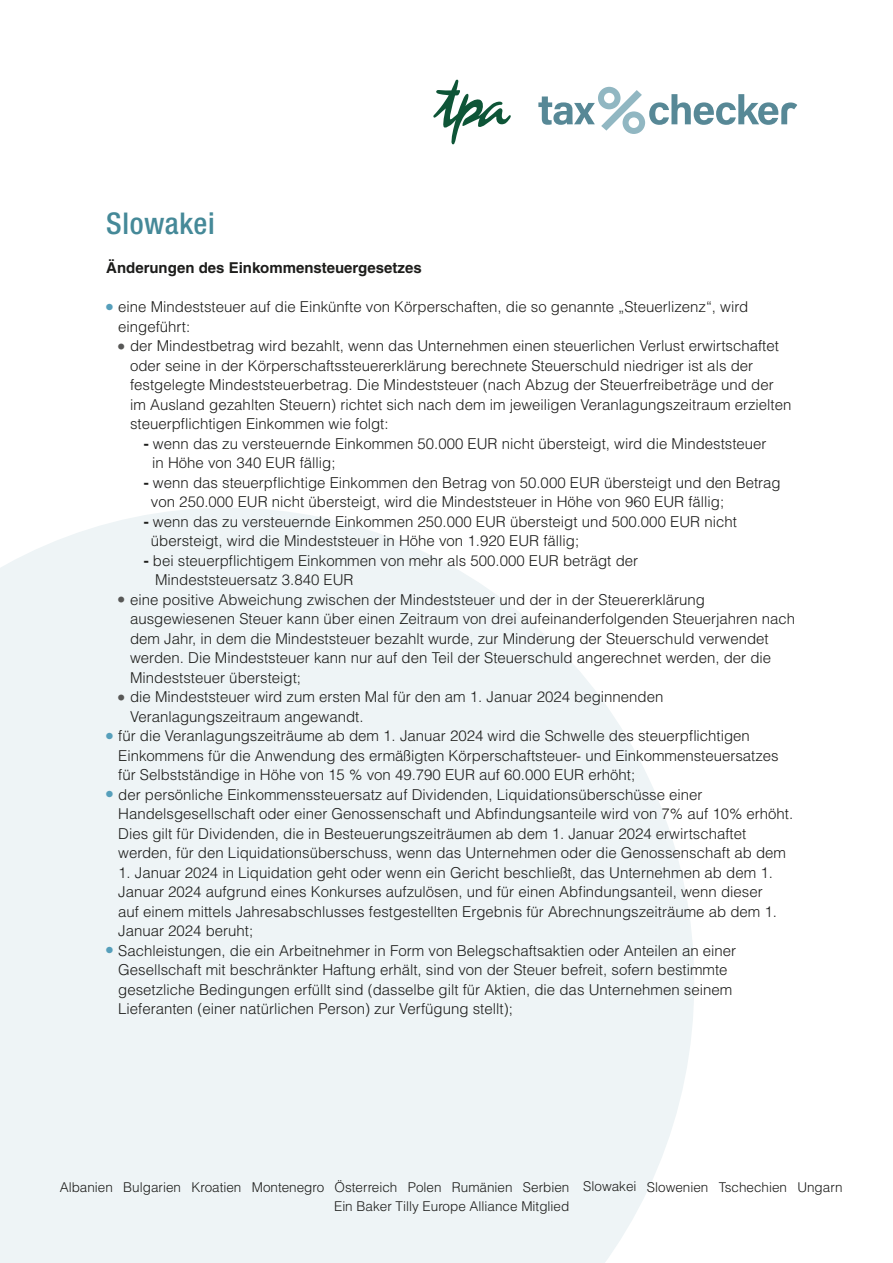
<style>
.page{position:relative;width:893px;height:1263px;background:#fff}
.page>*{position:absolute;margin:0;border:0;box-sizing:border-box;transform-origin:0 0}
.Überschrift_1{font:500 condensed 30px "Helvetica Neue LT Pro";letter-spacing:.02em;color:#458998}
.t1{font:300 15px/19.5px "Helvetica LT Std";color:#1d1d1b}
.Fließtext_bold{font:700 15px "Helvetica LT Std";color:#1d1d1b}
.t2{font:300 13.5px/19.5px "Helvetica LT Std";color:#1d1d1b;text-align:center}
.s1{font-weight:700;font-size:19.5px;color:#569fbb}
.s2{font-weight:700;font-size:18px;color:#575756}
.s3{font-weight:700}
</style>
<div class="page">
<svg style="left:0;top:508px;width:694px;height:755px;background:#eff5f7"></svg>
<svg style="left:538px;top:87px;width:259px;height:47px"></svg>
<svg style="left:433px;top:80px;width:78px;height:64px"></svg>
<p class="Überschrift_1" style="left:106px;top:205px;width:110px">Slowakei</p>
<p class="Fließtext_bold" style="left:106px;top:259px;width:317px">Änderungen des Einkommensteuergesetzes</p>
<p class="t1" style="left:118px;top:297px;width:631px;text-indent:-12px"><span class="s1">•</span> eine Mindeststeuer auf die Einkünfte von Körperschaften, die so genannte „Steuerlizenz“, wird eingeführt:</p>
<p class="t1" style="left:130px;top:336px;width:663px;text-indent:-12px"><span class="s2">•</span> der Mindestbetrag wird bezahlt, wenn das Unternehmen einen steuerlichen Verlust erwirtschaftet oder seine in der Körperschaftssteuererklärung berechnete Steuerschuld niedriger ist als der festgelegte Mindeststeuerbetrag. Die Mindeststeuer (nach Abzug der Steuerfreibeträge und der im Ausland gezahlten Steuern) richtet sich nach dem im jeweiligen Veranlagungszeitraum erzielten steuerpflichtigen Einkommen wie folgt:</p>
<p class="t1" style="left:152px;top:433px;width:616px;text-indent:-8px"><span class="s3">-</span> wenn das zu versteuernde Einkommen 50.000 EUR nicht übersteigt, wird die Mindeststeuer in Höhe von 340 EUR fällig;</p>
<p class="t1" style="left:151px;top:472px;width:631px;text-indent:-7px"><span class="s3">-</span> wenn das steuerpflichtige Einkommen den Betrag von 50.000 EUR übersteigt und den Betrag von 250.000 EUR nicht übersteigt, wird die Mindeststeuer in Höhe von 960 EUR fällig;</p>
<p class="t1" style="left:151px;top:511px;width:587px;text-indent:-7px"><span class="s3">-</span> wenn das zu versteuernde Einkommen 250.000 EUR übersteigt und 500.000 EUR nicht übersteigt, wird die Mindeststeuer in Höhe von 1.920 EUR fällig;</p>
<p class="t1" style="left:155px;top:550px;width:484px;text-indent:-11px"><span class="s3">-</span> bei steuerpflichtigem Einkommen von mehr als 500.000 EUR beträgt der<br>Mindeststeuersatz 3.840 EUR</p>
<p class="t1" style="left:130px;top:589px;width:667px;text-indent:-12px"><span class="s2">•</span> eine positive Abweichung zwischen der Mindeststeuer und der in der Steuererklärung ausgewiesenen Steuer kann über einen Zeitraum von drei aufeinanderfolgenden Steuerjahren nach dem Jahr, in dem die Mindeststeuer bezahlt wurde, zur Minderung der Steuerschuld verwendet werden. Die Mindeststeuer kann nur auf den Teil der Steuerschuld angerechnet werden, der die Mindeststeuer übersteigt;</p>
<p class="t1" style="left:130px;top:687px;width:535px;text-indent:-12px"><span class="s2">•</span> die Mindeststeuer wird zum ersten Mal für den am 1. Januar 2024 beginnenden<br>Veranlagungszeitraum angewandt.</p>
<p class="t1" style="left:118px;top:726px;width:662px;text-indent:-12px"><span class="s1">•</span> für die Veranlagungszeiträume ab dem 1. Januar 2024 wird die Schwelle des steuerpflichtigen<br>Einkommens für die Anwendung des ermäßigten Körperschaftsteuer- und Einkommensteuersatzes für Selbstständige in Höhe von 15 % von 49.790 EUR auf 60.000 EUR erhöht;</p>
<p class="t1" style="left:118px;top:784px;width:677px;text-indent:-12px"><span class="s1">•</span> der persönliche Einkommenssteuersatz auf Dividenden, Liquidationsüberschüsse einer Handelsgesellschaft oder einer Genossenschaft und Abfindungsanteile wird von 7% auf 10% erhöht.<br>Dies gilt für Dividenden, die in Besteuerungszeiträumen ab dem 1. Januar 2024 erwirtschaftet werden, für den Liquidationsüberschuss, wenn das Unternehmen oder die Genossenschaft ab dem</p>
<p class="t1" style="left:118px;top:862px;width:660px">1. Januar 2024 in Liquidation geht oder wenn ein Gericht beschließt, das Unternehmen ab dem 1.<br>Januar 2024 aufgrund eines Konkurses aufzulösen, und für einen Abfindungsanteil, wenn dieser auf einem mittels Jahresabschlusses festgestellten Ergebnis für Abrechnungszeiträume ab dem 1.<br>Januar 2024 beruht;</p>
<p class="t1" style="left:118px;top:940px;width:620px;text-indent:-12px"><span class="s1">•</span> Sachleistungen, die ein Arbeitnehmer in Form von Belegschaftsaktien oder Anteilen an einer Gesellschaft mit beschränkter Haftung erhält, sind von der Steuer befreit, sofern bestimmte gesetzliche Bedingungen erfüllt sind (dasselbe gilt für Aktien, die das Unternehmen seinem Lieferanten (einer natürlichen Person) zur Verfügung stellt);</p>
<p class="t2" style="left:60px;top:1177px;width:784px">Albanien Bulgarien Kroatien Montenegro Österreich Polen Rumänien Serbien Slowakei Slowenien Tschechien Ungarn<br>Ein Baker Tilly Europe Alliance Mitglied</p>
</div>
